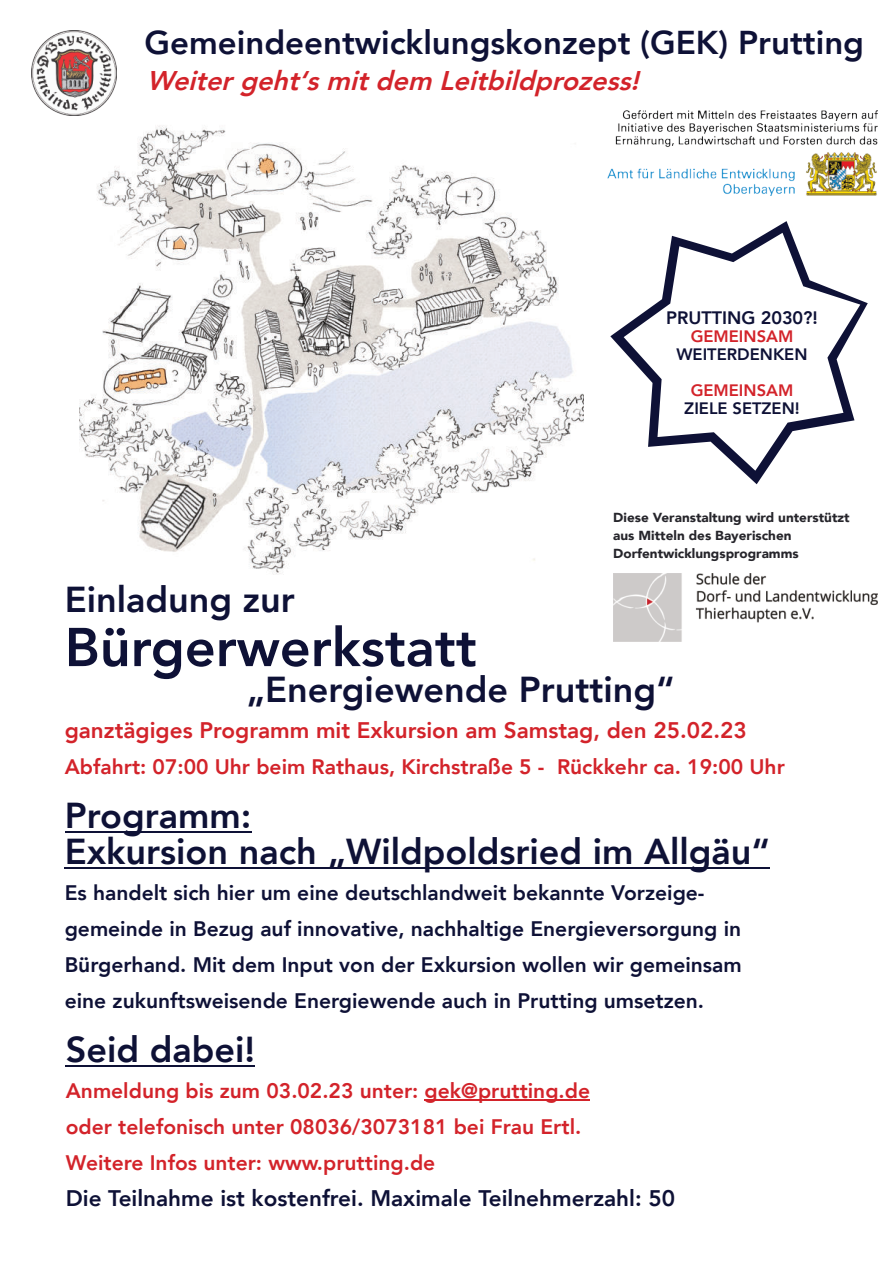
<style>
.page{position:relative;width:893px;height:1263px;background:#fff}
.page>*{position:absolute;margin:0;border:0;box-sizing:border-box;transform-origin:0 0}
.t1{font:800 54px "Avenir";color:#0e1136}
.t2{font:800 36px/36px "Avenir";color:#0e1136}
.t3{font:800 33px "Avenir";color:#0e1136}
.t4{font:italic 800 27px "Avenir";color:#d3232a}
.t5{font:800 22.5px "Avenir";color:#d3232a}
.t6{font:800 22.5px "Avenir";color:#0e1136}
.t7{font:800 21px/36px "Avenir";color:#0e1136}
.t8{font:800 21px/36px "Avenir";color:#d3232a}
.t9{font:800 18px "Avenir";color:#0e1136}
.t10{font:800 16.5px "Avenir";color:#0e1136}
.t11{font:800 16.5px "Avenir";color:#d3232a}
.t12{font:900 13.05px/18px "Avenir";color:#26252b}
</style>
<div class="page">
<img style="left:80px;top:126px;width:504px;height:449px">
<hr style="left:65px;top:831px;width:186px;height:2px;background:#0e1136">
<hr style="left:65px;top:867px;width:705px;height:2px;background:#0e1136">
<hr style="left:66px;top:1065px;width:189px;height:2px;background:#0e1136">
<hr style="left:425px;top:1100px;width:165px;height:1px;background:#d3232a">
<svg style="left:610px;top:221px;width:258px;height:263px"></svg>
<svg style="left:624px;top:233px;width:236px;height:238px"></svg>
<img style="left:607px;top:111px;width:270px;height:85px">
<img style="left:32px;top:30px;width:85px;height:85px">
<img style="left:613px;top:573px;width:264px;height:68px">
<h3 class="t3" style="left:145px;top:29px;width:721px">Gemeindeentwicklungskonzept (GEK) Prutting</h3>
<p class="t4" style="left:147px;top:69px;width:500px">Weiter geht‘s mit dem Leitbildprozess!</p>
<p class="t9" style="left:666px;top:310px;width:153px">PRUTTING 2030?!</p>
<p class="t11" style="left:691px;top:329px;width:104px">GEMEINSAM</p>
<p class="t10" style="left:676px;top:347px;width:133px">WEITERDENKEN</p>
<p class="t11" style="left:691px;top:383px;width:104px">GEMEINSAM</p>
<p class="t10" style="left:684px;top:401px;width:117px">ZIELE SETZEN!</p>
<p class="t12" style="left:613px;top:510px;width:238px">Diese Veranstaltung wird unterstützt aus Mitteln des Bayerischen<br>Dorfentwicklungsprogramms</p>
<h2 class="t2" style="left:65px;top:585px;width:232px">Einladung zur</h2>
<h1 class="t1" style="left:65px;top:625px;width:414px">Bürgerwerkstatt</h1>
<h2 class="t2" style="left:247px;top:675px;width:430px">„Energiewende Prutting“</h2>
<p class="t5" style="left:65px;top:721px;width:683px">ganztägiges Programm mit Exkursion am Samstag, den 25.02.23</p>
<p class="t8" style="left:65px;top:750px;width:722px">Abfahrt: 07:00 Uhr beim Rathaus, Kirchstraße 5 - Rückkehr ca. 19:00 Uhr</p>
<h2 class="t2" style="left:65px;top:801px;width:707px">Programm:<br>Exkursion nach „Wildpoldsried im Allgäu“</h2>
<p class="t7" style="left:65px;top:876px;width:679px">Es handelt sich hier um eine deutschlandweit bekannte Vorzeige&shy;gemeinde in Bezug auf innovative, nachhaltige Energieversorgung in Bürgerhand. Mit dem Input von der Exkursion wollen wir gemeinsam eine zukunftsweisende Energiewende auch in Prutting umsetzen.</p>
<h2 class="t2" style="left:66px;top:1035px;width:191px">Seid dabei!</h2>
<p class="t8" style="left:66px;top:1074px;width:526px">Anmeldung bis zum 03.02.23 unter: gek@prutting.de oder telefonisch unter 08036/3073181 bei Frau Ertl.<br>Weitere Infos unter: www.prutting.de</p>
<p class="t6" style="left:66px;top:1189px;width:611px">Die Teilnahme ist kostenfrei. Maximale Teilnehmerzahl: 50</p>
</div>
